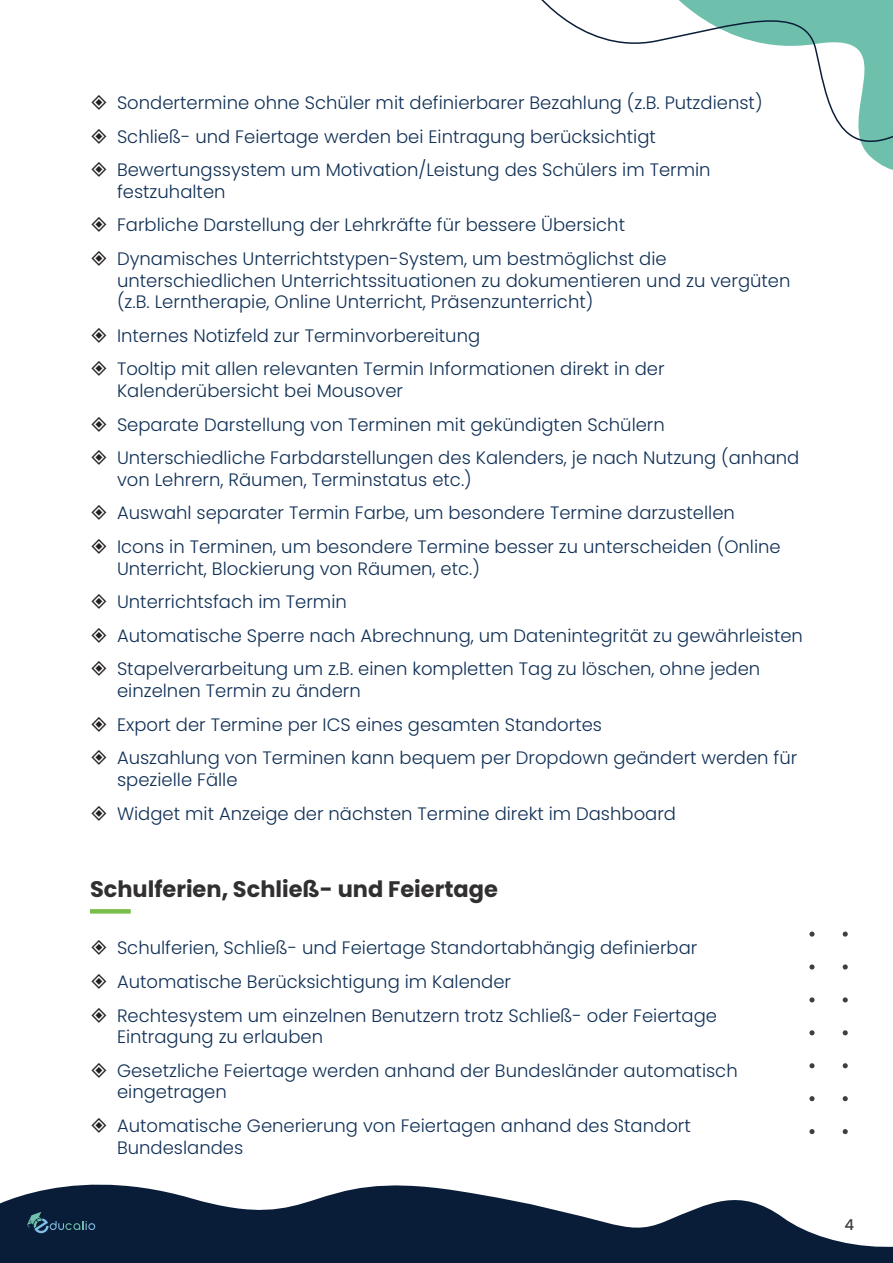
<style>
.page{position:relative;width:893px;height:1263px;background:#fff}
.page>*{position:absolute;margin:0;border:0;box-sizing:border-box;transform-origin:0 0}
.t1{font:700 22.5px "Poppins";color:#312f30}
.t2{font:300 18px/33.6px "Poppins";color:#103055}
.t3{font:500 15px "Poppins";color:#3e3e3f}
</style>
<div class="page">
<div style="left:90px;top:909px;width:41px;height:5px;background:#76bd4a"></div>
<svg style="left:809px;top:931px;width:6px;height:6px"></svg>
<svg style="left:843px;top:931px;width:5px;height:6px"></svg>
<svg style="left:809px;top:964px;width:6px;height:5px"></svg>
<svg style="left:843px;top:964px;width:5px;height:5px"></svg>
<svg style="left:809px;top:997px;width:6px;height:5px"></svg>
<svg style="left:843px;top:997px;width:5px;height:5px"></svg>
<svg style="left:809px;top:1030px;width:6px;height:5px"></svg>
<svg style="left:843px;top:1030px;width:5px;height:5px"></svg>
<svg style="left:809px;top:1063px;width:6px;height:5px"></svg>
<svg style="left:843px;top:1063px;width:5px;height:5px"></svg>
<svg style="left:809px;top:1096px;width:6px;height:5px"></svg>
<svg style="left:843px;top:1096px;width:5px;height:5px"></svg>
<svg style="left:809px;top:1129px;width:6px;height:5px"></svg>
<svg style="left:843px;top:1129px;width:5px;height:5px"></svg>
<svg style="left:541px;top:0;width:352px;height:170px"></svg>
<svg style="left:0;top:1184px;width:893px;height:79px;fill:#0a1d38"></svg>
<svg style="left:27px;top:1212px;width:68px;height:21px"></svg>
<p class="t2" style="left:117px;top:86px;width:647px">Sondertermine ohne Schüler mit definierbarer Bezahlung (z.B. Putzdienst)<br>Schließ- und Feiertage werden bei Eintragung berücksichtigt<br>Bewertungssystem um Motivation/Leistung des Schülers im Termin</p>
<p class="t2" style="left:117px;top:175px;width:551px">festzuhalten<br>Farbliche Darstellung der Lehrkräfte für bessere Übersicht<br>Dynamisches Unterrichtstypen-System, um bestmöglichst die</p>
<p class="t2" style="left:117px;top:270px;width:675px;line-height:21.6px">unterschiedlichen Unterrichtssituationen zu dokumentieren und zu vergüten (z.B. Lerntherapie, Online Unterricht, Präsenzunterricht)</p>
<p class="t2" style="left:117px;top:319px;width:549px">Internes Notizfeld zur Terminvorbereitung<br>Tooltip mit allen relevanten Termin Informationen direkt in der</p>
<p class="t2" style="left:117px;top:374px;width:684px">Kalenderübersicht bei Mousover<br>Separate Darstellung von Terminen mit gekündigten Schülern<br>Unterschiedliche Farbdarstellungen des Kalenders, je nach Nutzung (anhand</p>
<p class="t2" style="left:117px;top:463px;width:665px">von Lehrern, Räumen, Terminstatus etc.)<br>Auswahl separater Termin Farbe, um besondere Termine darzustellen<br>Icons in Terminen, um besondere Termine besser zu unterscheiden (Online</p>
<p class="t2" style="left:117px;top:552px;width:687px">Unterricht, Blockierung von Räumen, etc.)<br>Unterrichtsfach im Termin<br>Automatische Sperre nach Abrechnung, um Datenintegrität zu gewährleisten Stapelverarbeitung um z.B. einen kompletten Tag zu löschen, ohne jeden</p>
<p class="t2" style="left:117px;top:674px;width:682px">einzelnen Termin zu ändern<br>Export der Termine per ICS eines gesamten Standortes<br>Auszahlung von Terminen kann bequem per Dropdown geändert werden für</p>
<p class="t2" style="left:117px;top:763px;width:561px">spezielle Fälle<br>Widget mit Anzeige der nächsten Termine direkt im Dashboard</p>
<p class="t1" style="left:90px;top:876px;width:409px">Schulferien, Schließ- und Feiertage</p>
<p class="t2" style="left:117px;top:931px;width:601px">Schulferien, Schließ- und Feiertage Standortabhängig definierbar<br>Automatische Berücksichtigung im Kalender<br>Rechtesystem um einzelnen Benutzern trotz Schließ- oder Feiertage</p>
<p class="t2" style="left:117px;top:1020px;width:622px">Eintragung zu erlauben<br>Gesetzliche Feiertage werden anhand der Bundesländer automatisch</p>
<p class="t2" style="left:117px;top:1075px;width:575px">eingetragen<br>Automatische Generierung von Feiertagen anhand des Standort</p>
<p class="t2" style="left:117px;top:1130px;width:128px">Bundeslandes</p>
<p class="t3" style="left:844px;top:1216px;width:11px">4</p>
</div>
